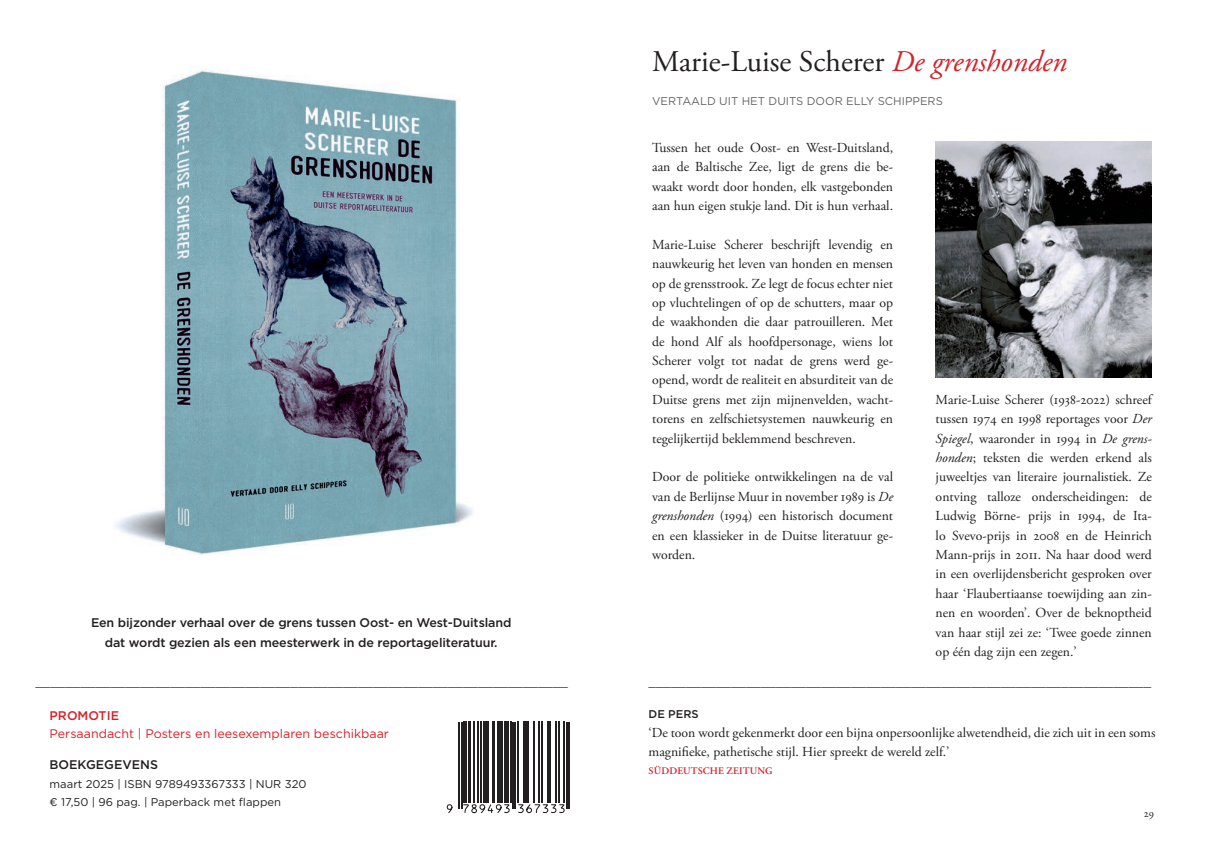
<style>
.page{position:relative;width:1205px;height:851px;background:#fff}
.page>*{position:absolute;margin:0;border:0;box-sizing:border-box;transform-origin:0 0}
.t1{font:30px "Adobe Garamond Pro";color:#231f20}
.t2{font:italic 15px "DTL Paradox T";color:#231f20}
.t3{font:13.75px/19.4px "Adobe Garamond Pro";color:#231f20;text-align:justify}
.t4{font:500 12.5px "Gotham";letter-spacing:-.01em;color:#231f20}
.t5{font:12.5px "Gotham";color:#d1232a}
.t6{font:500 12.5px "Gotham";color:#d1232a}
.t7{font:11.25px "Gotham";color:#231f20}
.t8{font:11.25px "Gotham";color:#656568}
.t9{font:500 11.25px "Gotham";color:#231f20}
.t10{font:11.25px "Adobe Garamond Pro";color:#231f20}
.t11{font:600 10px "Adobe Garamond Pro";letter-spacing:.015em;color:#d1232a}
.s1{font-style:italic;color:#d1232a}
.s2{font-style:italic}
</style>
<div class="page">
<img style="left:114px;top:70px;width:359px;height:485px">
<svg style="left:458px;top:721px;width:112px;height:88px"></svg>
<hr style="left:458px;top:721px;width:2px;height:87px;background:#231f20">
<hr style="left:461px;top:721px;width:1px;height:87px;background:#231f20">
<hr style="left:463px;top:721px;width:4px;height:81px;background:#231f20">
<hr style="left:468px;top:721px;width:2px;height:81px;background:#231f20">
<hr style="left:474px;top:721px;width:1px;height:81px;background:#231f20">
<hr style="left:477px;top:721px;width:1px;height:81px;background:#231f20">
<hr style="left:481px;top:721px;width:1px;height:81px;background:#231f20">
<hr style="left:483px;top:721px;width:4px;height:81px;background:#231f20">
<hr style="left:488px;top:721px;width:1px;height:81px;background:#231f20">
<hr style="left:492px;top:721px;width:3px;height:81px;background:#231f20">
<hr style="left:497px;top:721px;width:1px;height:81px;background:#231f20">
<hr style="left:499px;top:721px;width:4px;height:81px;background:#231f20">
<div style="left:504px;top:721px;width:5px;height:81px;background:#231f20"></div>
<hr style="left:510px;top:721px;width:1px;height:81px;background:#231f20">
<hr style="left:512px;top:721px;width:1px;height:87px;background:#231f20">
<hr style="left:515px;top:721px;width:1px;height:87px;background:#231f20">
<hr style="left:517px;top:721px;width:1px;height:81px;background:#231f20">
<hr style="left:523px;top:721px;width:1px;height:81px;background:#231f20">
<hr style="left:525px;top:721px;width:1px;height:81px;background:#231f20">
<hr style="left:527px;top:721px;width:2px;height:81px;background:#231f20">
<hr style="left:533px;top:721px;width:2px;height:81px;background:#231f20">
<hr style="left:538px;top:721px;width:1px;height:81px;background:#231f20">
<hr style="left:542px;top:721px;width:1px;height:81px;background:#231f20">
<hr style="left:547px;top:721px;width:2px;height:81px;background:#231f20">
<hr style="left:550px;top:721px;width:1px;height:81px;background:#231f20">
<hr style="left:556px;top:721px;width:1px;height:81px;background:#231f20">
<hr style="left:558px;top:721px;width:1px;height:81px;background:#231f20">
<hr style="left:564px;top:721px;width:1px;height:81px;background:#231f20">
<hr style="left:566px;top:721px;width:1px;height:87px;background:#231f20">
<hr style="left:568px;top:721px;width:2px;height:87px;background:#231f20">
<svg style="left:446px;top:804px;width:7px;height:9px"></svg>
<svg style="left:463px;top:803px;width:47px;height:10px"></svg>
<svg style="left:517px;top:803px;width:48px;height:10px"></svg>
<img style="left:935px;top:142px;width:217px;height:235px">
<p class="t4" style="left:91px;top:614px;width:422px">Een bijzonder verhaal over de grens tussen Oost- en West-Duitsland</p>
<p class="t4" style="left:105px;top:634px;width:394px">dat wordt gezien als een meesterwerk in de reportageliteratuur.</p>
<p class="t2" style="left:35px;top:671px;width:534px">_______________________________________________________________________</p>
<p class="t6" style="left:50px;top:707px;width:71px">PROMOTIE</p>
<p class="t5" style="left:50px;top:725px;width:341px">Persaandacht | Posters en leesexemplaren beschikbaar</p>
<p class="t4" style="left:50px;top:756px;width:110px">BOEKGEGEVENS</p>
<p class="t7" style="left:50px;top:776px;width:258px">maart 2025 | ISBN 9789493367333 | NUR 320</p>
<p class="t7" style="left:50px;top:795px;width:233px">€ 17,50 | 96 pag. | Paperback met flappen</p>
<p class="t1" style="left:652px;top:44px;width:417px">Marie-Luise Scherer <span class="s1">De grenshonden</span></p>
<p class="t8" style="left:652px;top:93px;width:292px">VERTAALD UIT HET DUITS DOOR ELLY SCHIPPERS</p>
<p class="t3" style="left:652px;top:138px;width:242px">Tussen het oude Oost- en West-Duitsland, aan de Baltische Zee, ligt de grens die be&shy;waakt wordt door honden, elk vastgebonden aan hun eigen stukje land. Dit is hun verhaal.</p>
<p class="t3" style="left:652px;top:235px;width:242px">Marie-Luise Scherer beschrijft levendig en nauwkeurig het leven van honden en mensen op de grensstrook. Ze legt de focus echter niet op vluchtelingen of op de schutters, maar op de waakhonden die daar patrouilleren. Met de hond Alf als hoofdpersonage, wiens lot Scherer volgt tot nadat de grens werd ge&shy;opend, wordt de realiteit en absurditeit van de Duitse grens met zijn mijnenvelden, wacht&shy;torens en zelfschietsystemen nauwkeurig en tegelijkertijd beklemmend beschreven.</p>
<p class="t3" style="left:652px;top:467px;width:242px">Door de politieke ontwikkelingen na de val van de Berlijnse Muur in november 1989 is <span class="s2">De grenshonden</span> (1994) een historisch document en een klassieker in de Duitse literatuur ge&shy;worden.</p>
<p class="t3" style="left:935px;top:390px;width:218px">Marie-Luise Scherer (1938-2022) schreef tussen 1974 en 1998 reportages voor <span class="s2">Der Spiegel</span>, waaronder in 1994 in <span class="s2">De grens&shy;honden</span>; teksten die werden erkend als juweeltjes van literaire journalistiek. Ze ontving talloze onderscheidingen: de Ludwig Börne- prijs in 1994, de Ita&shy;lo Svevo-prijs in 2008 en de Heinrich Mann-prijs in 2011. Na haar dood werd in een overlijdensbericht gesproken over haar ‘Flaubertiaanse toewijding aan zin&shy;nen en woorden’. Over de beknoptheid van haar stijl zei ze: ‘Twee goede zinnen op één dag zijn een zegen.’</p>
<p class="t2" style="left:648px;top:671px;width:504px">___________________________________________________________________</p>
<p class="t9" style="left:648px;top:706px;width:52px">DE PERS</p>
<p class="t3" style="left:648px;top:723px;width:508px;line-height:18.8px">‘De toon wordt gekenmerkt door een bijna onpersoonlijke alwetendheid, die zich uit in een soms magnifieke, pathetische stijl. Hier spreekt de wereld zelf.’</p>
<p class="t11" style="left:648px;top:765px;width:126px">SÜDDEUTSCHE ZEITUNG</p>
<p class="t10" style="left:1144px;top:806px;width:12px">29</p>
</div>
